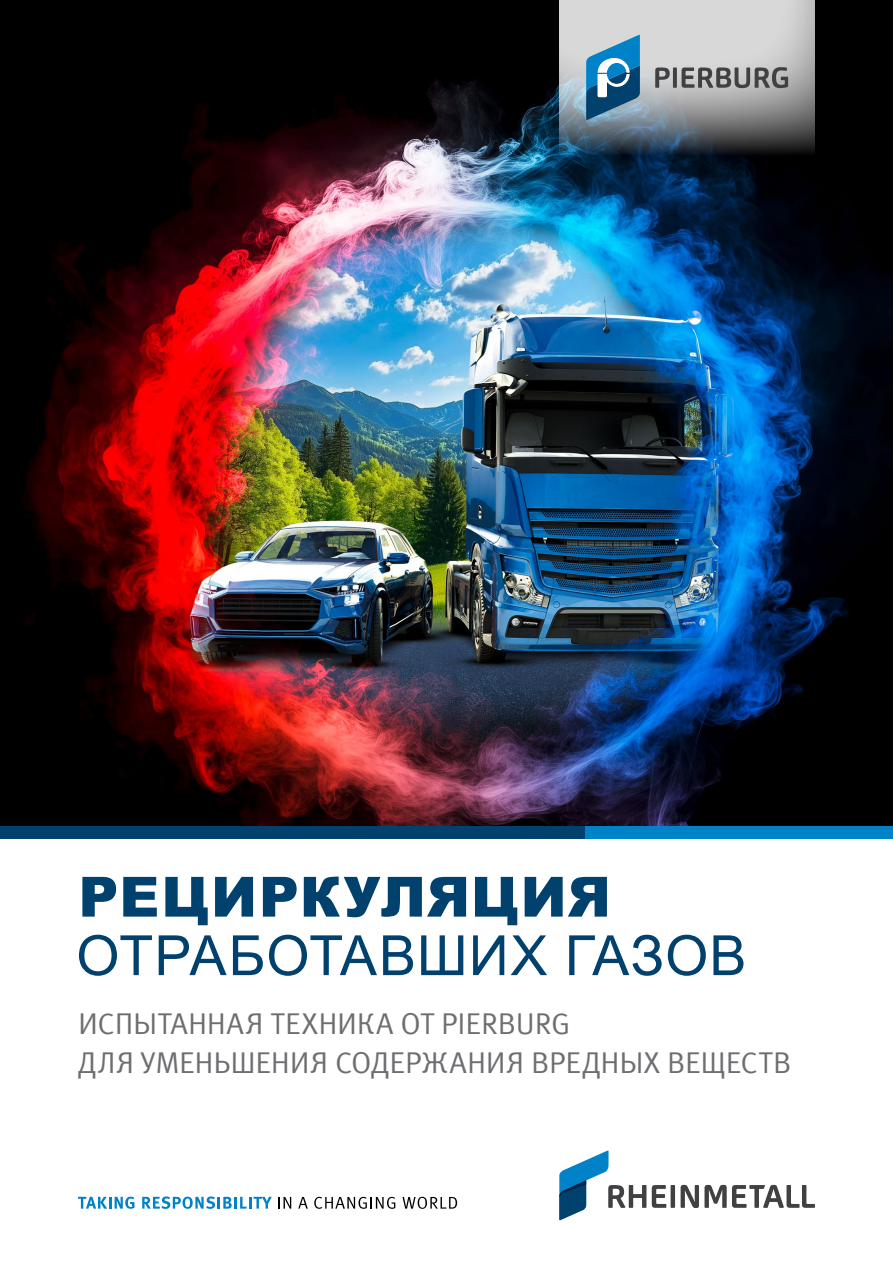
<style>
.page{position:relative;width:893px;height:1263px;background:#fff}
.page>*{position:absolute;margin:0;border:0;box-sizing:border-box;transform-origin:0 0}
.t1{font:55.5px "Arial";letter-spacing:.02em;color:#00416e}
.t2{font:900 55.5px "Arial";letter-spacing:.02em;color:#00416e}
.t3{font:30px/39px "Meta Offc Pro Norm";letter-spacing:-.005em;color:#6d6e71}
</style>
<div class="page">
<img style="left:0;top:0;width:893px;height:826px">
<div style="left:0;top:826px;width:893px;height:12px;background:#00416e"></div>
<div style="left:586px;top:826px;width:307px;height:12px;background:#0082c8"></div>
<svg style="left:559px;top:0;width:256px;height:155px;background:#a0a4a8"></svg>
<svg style="left:655px;top:67px;width:133px;height:21px;background:#878788"></svg>
<svg style="left:586px;top:35px;width:54px;height:85px;background:#4f8eb3"></svg>
<svg style="left:559px;top:1150px;width:256px;height:70px"></svg>
<svg style="left:78px;top:1196px;width:56px;height:13px"></svg>
<svg style="left:142px;top:1196px;width:130px;height:13px"></svg>
<svg style="left:278px;top:1197px;width:13px;height:11px"></svg>
<svg style="left:298px;top:1197px;width:10px;height:11px"></svg>
<svg style="left:314px;top:1197px;width:81px;height:12px"></svg>
<svg style="left:402px;top:1197px;width:55px;height:12px"></svg>
<h1 class="t2" style="left:78px;top:856px;width:534px">РЕЦИРКУЛЯЦИЯ</h1>
<h1 class="t1" style="left:76px;top:917px;width:672px">ОТРАБОТАВШИХ ГАЗОВ</h1>
<p class="t3" style="left:78px;top:1002px;width:715px">ИСПЫТАННАЯ ТЕХНИКА ОТ PIERBURG<br>ДЛЯ УМЕНЬШЕНИЯ СОДЕРЖАНИЯ ВРЕДНЫХ ВЕЩЕСТВ</p>
</div>
